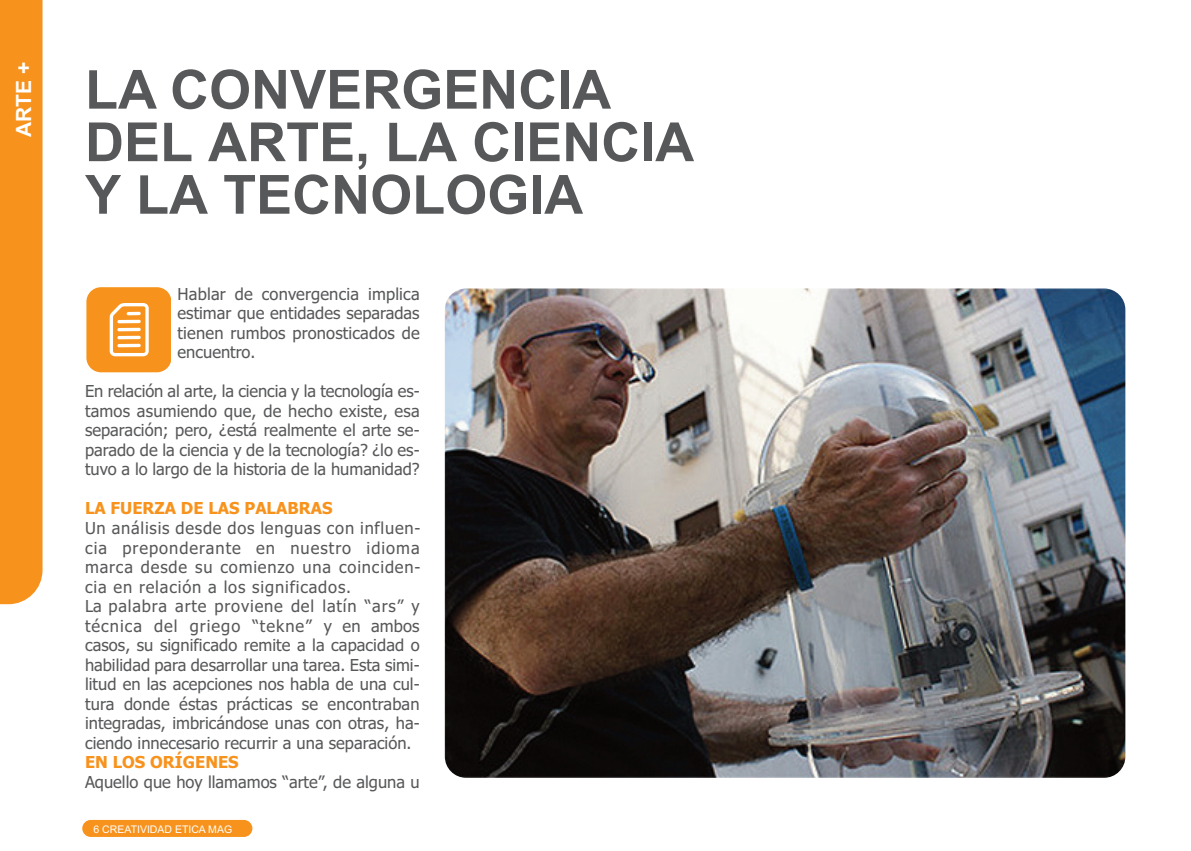
<style>
.page{position:relative;width:1191px;height:851px;background:#fff}
.page>*{position:absolute;margin:0;border:0;box-sizing:border-box;transform-origin:0 0}
.t1{font:700 54px/52.5px "Arial";color:#57585a}
.t2{font:700 21px "Arial";color:#fff}
.t3{font:16.5px/19.5px "Tahoma";letter-spacing:.005em;color:#57585a;text-align:justify}
.t4{font:700 16.5px "Tahoma";color:#f7931d}
.t5{font:10.5px "Arial";color:#fff}
</style>
<div class="page">
<div style="left:0;top:0;width:43px;height:604px;background:#f7931d"></div>
<div style="left:82px;top:819px;width:170px;height:17px;background:#f7931d;border-radius:9px"></div>
<img style="left:445px;top:288px;width:680px;height:489px;border-radius:21px">
<svg style="left:86px;top:287px;width:84px;height:85px;background:#f79f36"></svg>
<hr style="left:117px;top:320px;width:24px;height:3px;background:#fff;border-radius:2px">
<hr style="left:117px;top:328px;width:24px;height:3px;background:#fff;border-radius:2px">
<hr style="left:117px;top:336px;width:24px;height:3px;background:#fff;border-radius:2px">
<hr style="left:117px;top:344px;width:24px;height:3px;background:#fff;border-radius:2px">
<hr style="left:127px;top:312px;width:14px;height:3px;background:#fff;border-radius:2px">
<p class="t2" style="left:12px;top:137px;width:77px;rotate:-90deg">ARTE +</p>
<h1 class="t1" style="left:85px;top:64px;width:610px">LA CONVERGENCIA<br>DEL ARTE, LA CIENCIA<br>Y LA TECNOLOGIA</h1>
<p class="t3" style="left:178px;top:284px;width:243px">Hablar de convergencia implica estimar que entidades separadas tienen rumbos pronosticados de encuentro.</p>
<p class="t3" style="left:85px;top:382px;width:336px">En relación al arte, la ciencia y la tecnología es&shy;tamos asumiendo que, de hecho existe, esa separación; pero, ¿está realmente el arte se&shy;parado de la ciencia y de la tecnología? ¿lo es&shy;tuvo a lo largo de la historia de la humanidad?</p>
<p class="t4" style="left:85px;top:499px;width:249px">LA FUERZA DE LAS PALABRAS</p>
<p class="t3" style="left:85px;top:518px;width:337px;text-align:left">Un análisis desde dos lenguas con influen&shy;cia preponderante en nuestro idioma marca desde su comienzo una coinciden&shy;cia en relación a los significados.<br>La palabra arte proviene del latín “ars” y técnica del griego “tekne” y en ambos casos, su significado remite a la capacidad o habilidad para desarrollar una tarea. Esta simi&shy;litud en las acepciones nos habla de una cul&shy;tura donde éstas prácticas se encontraban integradas, imbricándose unas con otras, ha&shy;ciendo innecesario recurrir a una separación.</p>
<p class="t4" style="left:85px;top:752px;width:155px">EN LOS ORÍGENES</p>
<p class="t3" style="left:85px;top:772px;width:336px">Aquello que hoy llamamos “arte”, de alguna u</p>
<p class="t5" style="left:93px;top:823px;width:140px">6 CREATIVIDAD ETICA MAG</p>
</div>
